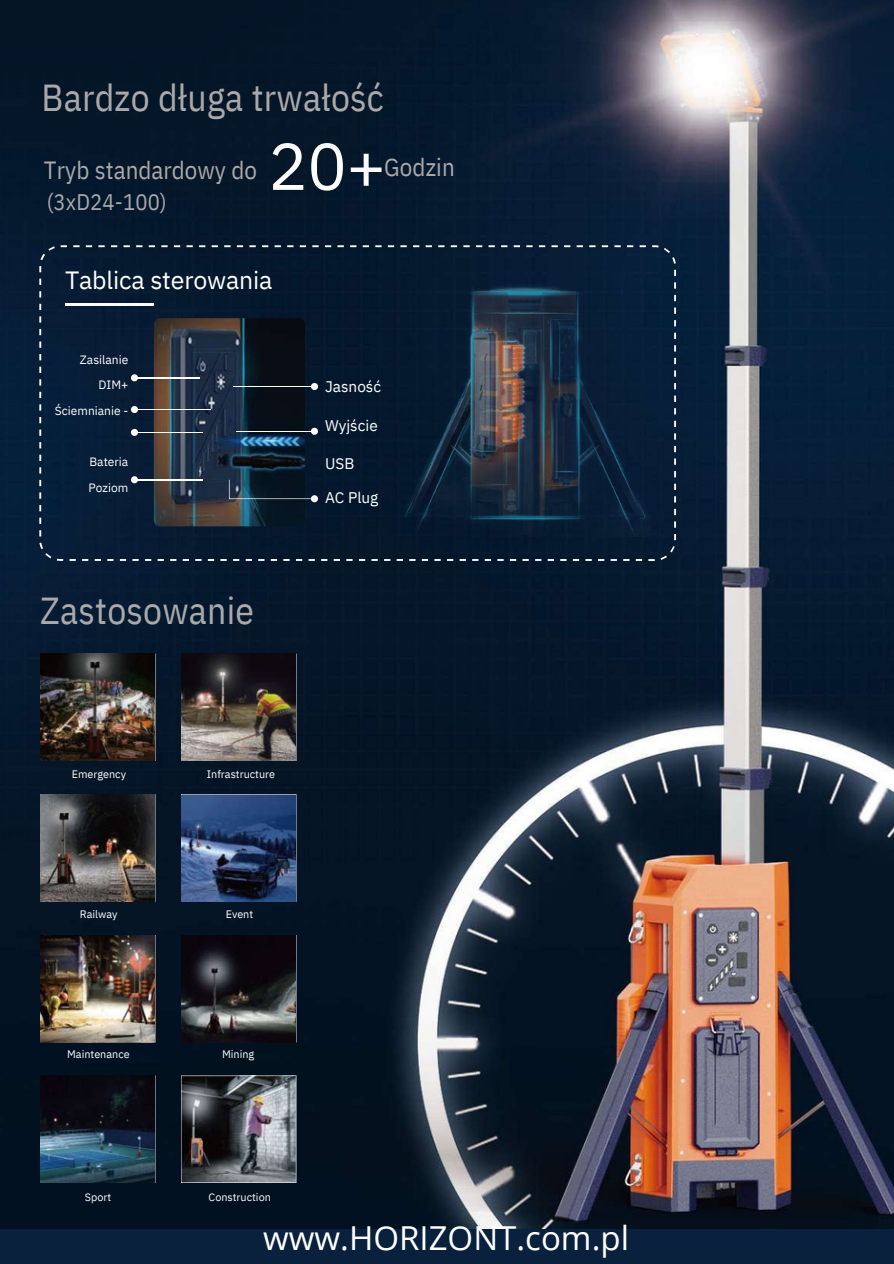
<style>
.page{position:relative;width:894px;height:1264px;background:#fff}
.page>*{position:absolute;margin:0;border:0;box-sizing:border-box;transform-origin:0 0}
.t1{font:65.85px "IBM Plex Sans";color:#fff}
.t2{font:37.5px "IBM Plex Sans Cond";letter-spacing:.005em;color:#a9a9aa}
.t3{font:33px "Open Sans";color:#fff}
.t4{font:24.9px "IBM Plex Sans Cond";color:#a9a9aa}
.t5{font:24.9px "IBM Plex Sans";letter-spacing:-.005em;color:#fff}
.t6{font:22.5px "IBM Plex Sans Cond";letter-spacing:.005em;color:#a9a9aa}
.t7{font:15.3px "IBM Plex Sans";color:#fff}
.t8{font:12px/25.5px "IBM Plex Sans";color:#fff;text-align:right}
.t9{font:10.8px "IBM Plex Sans";color:#fff}
</style>
<div class="page">
<div style="left:0;top:0;width:893px;height:1263px;background:#09213d"></div>
<img style="left:0;top:0;width:893px;height:1228px">
<svg style="left:39px;top:245px;width:603px;height:316px;fill:#061a2f"></svg>
<hr style="left:65px;top:303px;width:88px;height:2px;background:#fff">
<img style="left:154px;top:318px;width:151px;height:208px;border-radius:6px">
<hr style="left:133px;top:409px;width:77px;height:1px;background:#fff">
<div style="left:131px;top:406px;width:7px;height:7px;background:#fff;border-radius:50%"></div>
<hr style="left:133px;top:432px;width:69px;height:1px;background:#fff">
<div style="left:131px;top:429px;width:7px;height:7px;background:#fff;border-radius:50%"></div>
<hr style="left:133px;top:479px;width:69px;height:1px;background:#fff">
<div style="left:131px;top:476px;width:7px;height:7px;background:#fff;border-radius:50%"></div>
<hr style="left:134px;top:377px;width:65px;height:1px;background:#fff">
<div style="left:131px;top:374px;width:7px;height:7px;background:#fff;border-radius:50%"></div>
<hr style="left:233px;top:386px;width:82px;height:1px;background:#fff">
<div style="left:311px;top:383px;width:7px;height:7px;background:#fff;border-radius:50%"></div>
<hr style="left:237px;top:431px;width:78px;height:1px;background:#fff">
<div style="left:311px;top:428px;width:7px;height:7px;background:#fff;border-radius:50%"></div>
<svg style="left:229px;top:480px;width:87px;height:19px;background:#162a39"></svg>
<div style="left:311px;top:495px;width:7px;height:7px;background:#fff;border-radius:50%"></div>
<img style="left:40px;top:654px;width:115px;height:106px">
<img style="left:181px;top:654px;width:115px;height:106px">
<img style="left:40px;top:794px;width:115px;height:107px">
<img style="left:181px;top:795px;width:115px;height:106px">
<img style="left:40px;top:935px;width:115px;height:107px">
<img style="left:181px;top:935px;width:115px;height:107px">
<img style="left:40px;top:1075px;width:115px;height:107px">
<img style="left:181px;top:1075px;width:115px;height:107px">
<img style="left:390px;top:260px;width:266px;height:276px">
<h5 class="t2" style="left:41px;top:73px;width:344px">Bardzo długa trwałość</h5>
<h2 class="t4" style="left:44px;top:154px;width:214px">Tryb standardowy do</h2>
<p class="t6" style="left:47px;top:187px;width:121px">(3xD24-100)</p>
<h5 class="t1" style="left:268px;top:122px;width:119px">20+</h5>
<p class="t4" style="left:384px;top:150px;width:72px">Godzin</p>
<p class="t5" style="left:65px;top:263px;width:209px">Tablica sterowania</p>
<p class="t8" style="left:80px;top:346px;width:50px">Zasilanie<br>DIM+</p>
<p class="t8" style="left:55px;top:397px;width:75px">Ściemnianie -</p>
<p class="t8" style="left:89px;top:448px;width:40px">Bateria</p>
<p class="t8" style="left:88px;top:474px;width:41px">Poziom</p>
<p class="t2" style="left:40px;top:585px;width:215px">Zastosowanie</p>
<p class="t7" style="left:325px;top:377px;width:57px">Jasność</p>
<p class="t7" style="left:325px;top:415px;width:54px">Wyjście</p>
<p class="t7" style="left:325px;top:453px;width:31px">USB</p>
<p class="t7" style="left:325px;top:487px;width:55px">AC Plug</p>
<p class="t9" style="left:72px;top:767px;width:56px">Emergency</p>
<p class="t9" style="left:207px;top:767px;width:70px">Infrastructure</p>
<p class="t9" style="left:80px;top:906px;width:39px">Railway</p>
<p class="t9" style="left:226px;top:906px;width:29px">Event</p>
<p class="t9" style="left:67px;top:1046px;width:64px">Maintenance</p>
<p class="t9" style="left:222px;top:1046px;width:34px">Mining</p>
<p class="t9" style="left:85px;top:1189px;width:28px">Sport</p>
<p class="t9" style="left:208px;top:1189px;width:64px">Construction</p>
<h3 class="t3" style="left:263px;top:1214px;width:367px">www.HORIZONT.com.pl</h3>
</div>
